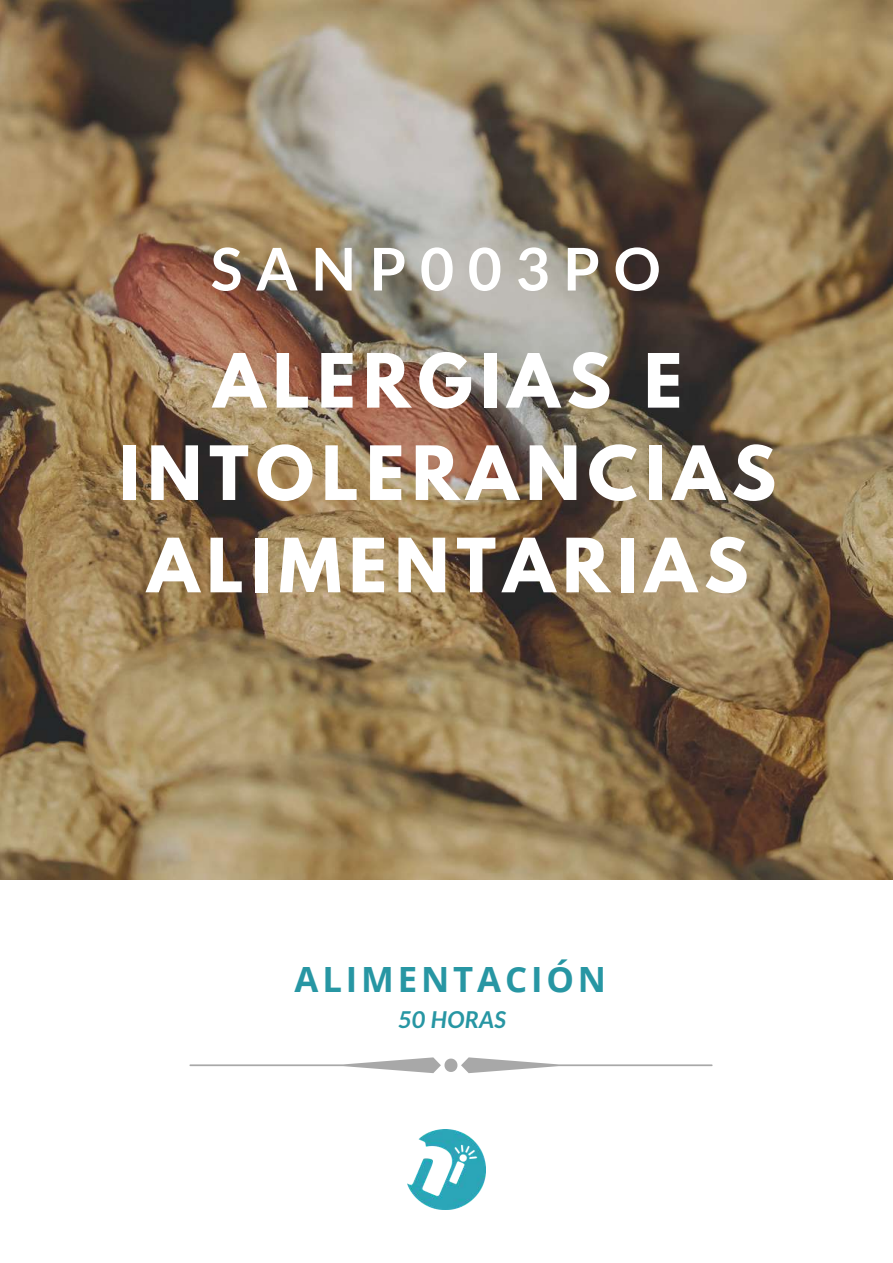
<style>
.page{position:relative;width:893px;height:1263px;background:#fff}
.page>*{position:absolute;margin:0;border:0;box-sizing:border-box;transform-origin:0 0}
.t1{font:700 66.3px/92.4px "League Spartan";letter-spacing:.11em;color:#fff;text-align:center}
.t2{font:700 58.95px "Lato";letter-spacing:.23em;color:#fff}
.t3{font:700 34.8px "Open Sans";letter-spacing:.11em;color:#2796a3}
.t4{font:italic 700 23.25px "Lato";letter-spacing:.02em;color:#2796a3}
</style>
<div class="page">
<img style="left:0;top:0;width:893px;height:879px">
<img style="left:408px;top:1129px;width:77px;height:80px">
<svg style="left:189px;top:1057px;width:524px;height:16px"></svg>
<p class="t2" style="left:211px;top:232px;width:451px">SANP003PO</p>
<p class="t1" style="left:120px;top:343px;width:658px">ALERGIAS E<br>INTOLERANCIAS<br>ALIMENTARIAS</p>
<p class="t3" style="left:295px;top:955px;width:313px">ALIMENTACIÓN</p>
<p class="t4" style="left:398px;top:1005px;width:110px">50 HORAS</p>
</div>
